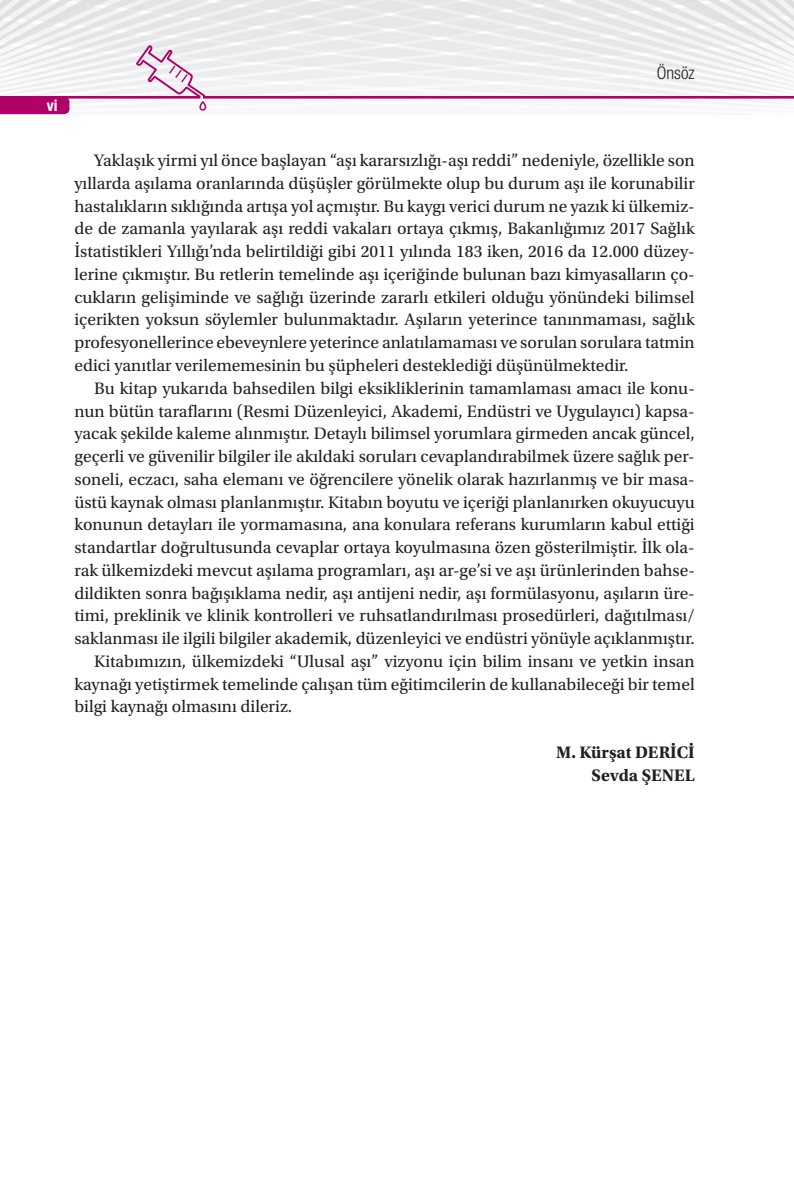
<style>
.page{position:relative;width:794px;height:1191px;background:#fff}
.page>*{position:absolute;margin:0;border:0;box-sizing:border-box;transform-origin:0 0}
.t1{font:17.5px/22.8px "Utopia Std";color:#231f20;text-align:justify}
.t2{font:700 17.5px/22.8px "Utopia Std";color:#231f20;text-align:right}
.t3{font:17.5px "Helvetica 47 Lt Cn";color:#231f20}
.t4{font:700 15.75px "Helvetica 77 Cn";color:#fff}
</style>
<div class="page">
<img style="left:0;top:0;width:794px;height:111px">
<svg style="left:0;top:99px;width:69px;height:15px"></svg>
<svg style="left:136px;top:45px;width:70px;height:66px"></svg>
<hr style="left:203px;top:96px;width:591px;height:3px;background:#b0016a">
<hr style="left:0;top:96px;width:200px;height:3px;background:#b0016a">
<p class="t4" style="left:47px;top:96px;width:12px">vi</p>
<p class="t3" style="left:657px;top:63px;width:39px">Önsöz</p>
<p class="t1" style="left:74px;top:149px;width:622px;text-indent:20px">Yaklaşık yirmi yıl önce başlayan “aşı kararsızlığı-aşı reddi” nedeniyle, özellikle son yıllarda aşılama oranlarında düşüşler görülmekte olup bu durum aşı ile korunabilir hastalıkların sıklığında artışa yol açmıştır. Bu kaygı verici durum ne yazık ki ülkemiz&shy;de de zamanla yayılarak aşı reddi vakaları ortaya çıkmış, Bakanlığımız 2017 Sağlık İstatistikleri Yıllığı’nda belirtildiği gibi 2011 yılında 183 iken, 2016 da 12.000 düzey&shy;lerine çıkmıştır. Bu retlerin temelinde aşı içeriğinde bulunan bazı kimyasalların ço&shy;cukların gelişiminde ve sağlığı üzerinde zararlı etkileri olduğu yönündeki bilimsel içerikten yoksun söylemler bulunmaktadır. Aşıların yeterince tanınmaması, sağlık profesyonellerince ebeveynlere yeterince anlatılamaması ve sorulan sorulara tatmin edici yanıtlar verilememesinin bu şüpheleri desteklediği düşünülmektedir.</p>
<p class="t1" style="left:94px;top:377px;width:602px">Bu kitap yukarıda bahsedilen bilgi eksikliklerinin tamamlaması amacı ile konu-</p>
<p class="t1" style="left:74px;top:400px;width:622px">nun bütün taraflarını (Resmi Düzenleyici, Akademi, Endüstri ve Uygulayıcı) kapsa-</p>
<p class="t1" style="left:74px;top:422px;width:622px">yacak şekilde kaleme alınmıştır. Detaylı bilimsel yorumlara girmeden ancak güncel,</p>
<p class="t1" style="left:74px;top:445px;width:622px">geçerli ve güvenilir bilgiler ile akıldaki soruları cevaplandırabilmek üzere sağlık per-</p>
<p class="t1" style="left:74px;top:468px;width:622px">soneli, eczacı, saha elemanı ve öğrencilere yönelik olarak hazırlanmış ve bir masa-</p>
<p class="t1" style="left:74px;top:491px;width:622px">üstü kaynak olması planlanmıştır. Kitabın boyutu ve içeriği planlanırken okuyucuyu</p>
<p class="t1" style="left:74px;top:513px;width:622px">konunun detayları ile yormamasına, ana konulara referans kurumların kabul ettiği</p>
<p class="t1" style="left:74px;top:536px;width:622px">standartlar doğrultusunda cevaplar ortaya koyulmasına özen gösterilmiştir. İlk ola-</p>
<p class="t1" style="left:74px;top:559px;width:622px">rak ülkemizdeki mevcut aşılama programları, aşı ar-ge’si ve aşı ürünlerinden bahse-</p>
<p class="t1" style="left:74px;top:582px;width:622px">dildikten sonra bağışıklama nedir, aşı antijeni nedir, aşı formülasyonu, aşıların üre-</p>
<p class="t1" style="left:74px;top:604px;width:622px">timi, preklinik ve klinik kontrolleri ve ruhsatlandırılması prosedürleri, dağıtılması/</p>
<p class="t1" style="left:74px;top:627px;width:622px">saklanması ile ilgili bilgiler akademik, düzenleyici ve endüstri yönüyle açıklanmıştır.</p>
<p class="t1" style="left:94px;top:650px;width:602px">Kitabımızın, ülkemizdeki “Ulusal aşı” vizyonu için bilim insanı ve yetkin insan</p>
<p class="t1" style="left:74px;top:673px;width:622px">kaynağı yetiştirmek temelinde çalışan tüm eğitimcilerin de kullanabileceği bir temel</p>
<p class="t1" style="left:74px;top:695px;width:219px">bilgi kaynağı olmasını dileriz.</p>
<p class="t2" style="left:556px;top:741px;width:140px">M. Kürşat DERİCİ<br>Sevda ŞENEL</p>
</div>
